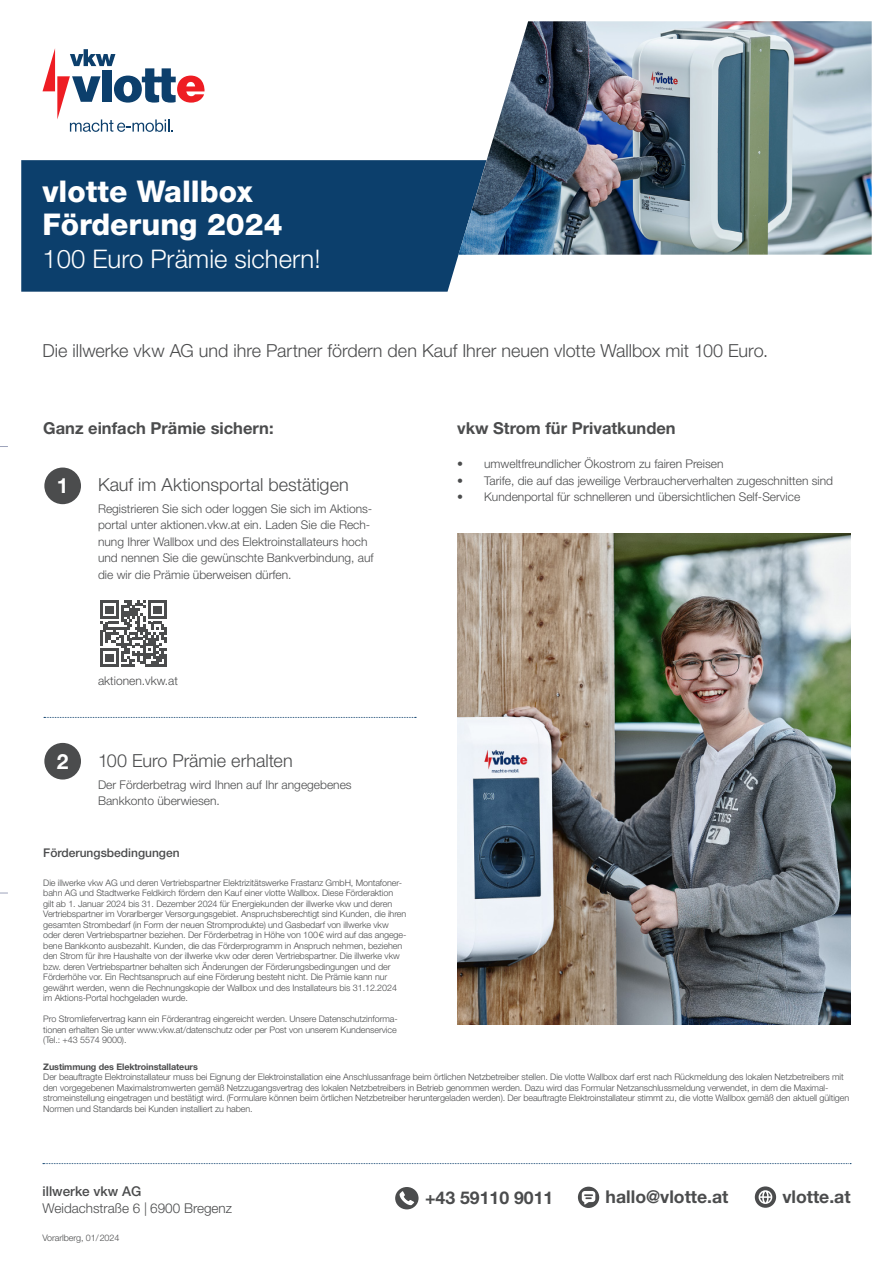
<style>
.page{position:relative;width:893px;height:1263px;background:#fff}
.page>*{position:absolute;margin:0;border:0;box-sizing:border-box;transform-origin:0 0}
.t1{font:800 30px "Helvetica Neue LT Std";color:#fff}
.t2{font:300 25.65px "Helvetica Neue LT Std";color:#fff}
.t3{font:700 21px "Helvetica Neue LT Std";color:#fff}
.t4{font:300 18px "Helvetica Neue LT Std";color:#4b4c4d}
.t5{font:700 17.7px "Helvetica Neue LT Std";color:#4b4c4d}
.t6{font:700 16.5px "Helvetica Neue LT Std";color:#4b4c4d}
.t7{font:300 13.5px "Helvetica Neue LT Std";color:#4b4c4d}
.t8{font:500 13.5px "Helvetica Neue LT Std";color:#4b4c4d}
.t9{font:300 12px/16.5px "Helvetica Neue LT Std";color:#4b4c4d}
.t10{font:500 12px "Helvetica Neue LT Std";color:#4b4c4d}
.t11{font:300 9px/10.5px "Helvetica Neue LT Std";letter-spacing:-.01em;color:#4b4c4d}
.t12{font:700 9px "Helvetica Neue LT Std";letter-spacing:-.01em;color:#4b4c4d}
</style>
<div class="page">
<img style="left:457px;top:534px;width:393px;height:490px">
<div style="left:21px;top:160px;width:438px;height:132px;background:#0c3f6c"></div>
<svg style="left:43px;top:49px;width:162px;height:83px"></svg>
<img style="left:458px;top:21px;width:414px;height:234px">
<svg style="left:44px;top:717px;width:372px;height:1px"></svg>
<svg style="left:100px;top:600px;width:67px;height:67px"></svg>
<div style="left:44px;top:467px;width:37px;height:37px;background:#4b4c4d;border-radius:50%"></div>
<div style="left:44px;top:743px;width:37px;height:36px;background:#4b4c4d;border-radius:50%"></div>
<svg style="left:43px;top:1163px;width:808px;height:1px"></svg>
<div style="left:395px;top:1187px;width:24px;height:22px;background:#4b4c4d;border-radius:50%"></div>
<svg style="left:400px;top:1191px;width:14px;height:14px"></svg>
<div style="left:578px;top:1187px;width:21px;height:21px;background:#4b4c4d;border-radius:50%"></div>
<svg style="left:582px;top:1191px;width:13px;height:13px"></svg>
<svg style="left:755px;top:1186px;width:21px;height:22px"></svg>
<svg style="left:759px;top:1190px;width:13px;height:14px"></svg>
<p class="t1" style="left:43px;top:173px;width:212px">vlotte Wallbox</p>
<p class="t1" style="left:43px;top:206px;width:242px">Förderung 2024</p>
<p class="t2" style="left:43px;top:243px;width:279px">100 Euro Prämie sichern!</p>
<p class="t4" style="left:43px;top:339px;width:727px">Die illwerke vkw AG und ihre Partner fördern den Kauf Ihrer neuen vlotte Wallbox mit 100 Euro.</p>
<p class="t6" style="left:43px;top:418px;width:232px">Ganz einfach Prämie sichern:</p>
<p class="t3" style="left:57px;top:473px;width:13px">1</p>
<p class="t4" style="left:98px;top:474px;width:252px">Kauf im Aktionsportal bestätigen</p>
<p class="t9" style="left:98px;top:500px;width:277px">Registrieren Sie sich oder loggen Sie sich im Aktions&shy;portal unter aktionen.vkw.at ein. Laden Sie die Rech&shy;nung Ihrer Wallbox und des Elektroinstallateurs hoch und nennen Sie die gewünschte Bankverbindung, auf die wir die Prämie überweisen dürfen.</p>
<p class="t3" style="left:57px;top:748px;width:13px">2</p>
<p class="t9" style="left:98px;top:672px;width:82px">aktionen.vkw.at</p>
<p class="t4" style="left:98px;top:749px;width:196px">100 Euro Prämie erhalten</p>
<p class="t9" style="left:98px;top:776px;width:255px">Der Förderbetrag wird Ihnen auf Ihr angegebenes</p>
<p class="t9" style="left:98px;top:792px;width:123px">Bankkonto überwiesen.</p>
<p class="t6" style="left:457px;top:418px;width:220px">vkw Strom für Privatkunden</p>
<p class="t9" style="left:457px;top:455px;width:268px">• umweltfreundlicher Ökostrom zu fairen Preisen</p>
<p class="t9" style="left:457px;top:472px;width:377px">• Tarife, die auf das jeweilige Verbraucherverhalten zugeschnitten sind</p>
<p class="t9" style="left:457px;top:488px;width:345px">• Kundenportal für schnelleren und übersichtlichen Self-Service</p>
<p class="t10" style="left:43px;top:845px;width:138px">Förderungsbedingungen</p>
<p class="t11" style="left:43px;top:877px;width:365px">Die illwerke vkw AG und deren Vertriebspartner Elektrizitätswerke Frastanz GmbH, Montafoner&shy;bahn AG und Stadtwerke Feldkirch fördern den Kauf einer vlotte Wallbox. Diese Förderaktion<br>gilt ab 1. Januar 2024 bis 31. Dezember 2024 für Energiekunden der illwerke vkw und deren Vertriebspartner im Vorarlberger Versorgungsgebiet. Anspruchsberechtigt sind Kunden, die ihren gesamten Strombedarf (in Form der neuen Stromprodukte) und Gasbedarf von illwerke vkw oder deren Vertriebspartner beziehen. Der Förderbetrag in Höhe von 100€ wird auf das angege&shy;bene Bankkonto ausbezahlt. Kunden, die das Förderprogramm in Anspruch nehmen, beziehen den Strom für ihre Haushalte von der illwerke vkw oder deren Vertriebspartner. Die illwerke vkw bzw. deren Vertriebspartner behalten sich Änderungen der Förderungsbedingungen und der Förderhöhe vor. Ein Rechtsanspruch auf eine Förderung besteht nicht. Die Prämie kann nur gewährt werden, wenn die Rechnungskopie der Wallbox und des Installateurs bis 31.12.2024 im Aktions-Portal hochgeladen wurde.</p>
<p class="t11" style="left:43px;top:1013px;width:356px">Pro Stromliefervertrag kann ein Förderantrag eingereicht werden. Unsere Datenschutzinforma&shy;tionen erhalten Sie unter www.vkw.at/datenschutz oder per Post von unserem Kundenservice (Tel.: +43 5574 9000).</p>
<p class="t12" style="left:43px;top:1061px;width:156px">Zustimmung des Elektroinstallateurs</p>
<p class="t11" style="left:43px;top:1071px;width:807px">Der beauftragte Elektroinstallateur muss bei Eignung der Elektroinstallation eine Anschlussanfrage beim örtlichen Netzbetreiber stellen. Die vlotte Wallbox darf erst nach Rückmeldung des lokalen Netzbetreibers mit den vorgegebenen Maximalstromwerten gemäß Netzzugangsvertrag des lokalen Netzbetreibers in Betrieb genommen werden. Dazu wird das Formular Netzanschlussmeldung verwendet, in dem die Maximal&shy;stromeinstellung eingetragen und bestätigt wird. (Formulare können beim örtlichen Netzbetreiber heruntergeladen werden). Der beauftragte Elektroinstallateur stimmt zu, die vlotte Wallbox gemäß den aktuell gültigen Normen und Standards bei Kunden installiert zu haben.</p>
<p class="t8" style="left:43px;top:1183px;width:100px">illwerke vkw AG</p>
<p class="t7" style="left:43px;top:1199px;width:191px">Weidachstraße 6 | 6900 Bregenz</p>
<p class="t11" style="left:43px;top:1232px;width:78px">Vorarlberg, 01/2024</p>
<p class="t5" style="left:425px;top:1187px;width:130px">+43 59110 9011</p>
<p class="t5" style="left:606px;top:1186px;width:124px">hallo@vlotte.at</p>
<p class="t5" style="left:782px;top:1186px;width:70px">vlotte.at</p>
</div>
